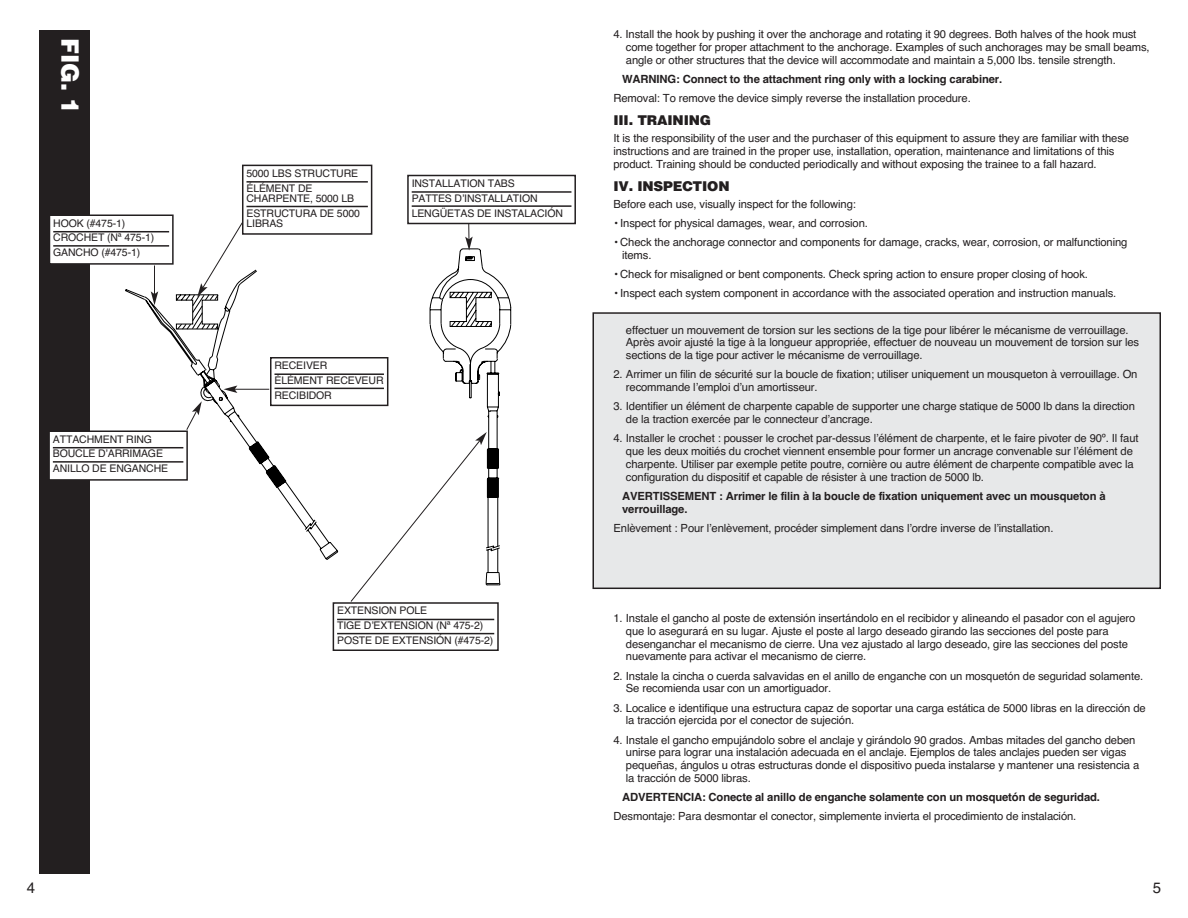
<style>
.page{position:relative;width:1188px;height:918px;background:#fff}
.page>*{position:absolute;margin:0;border:0;box-sizing:border-box;transform-origin:0 0}
.t1{font:900 24px "Helvetica";color:#fff}
.t2{font:15px "Helvetica";color:#231f20}
.t3{font:900 13.5px "Helvetica";letter-spacing:-.015em;color:#231f20}
.t4{font:11.25px/12.8px "Helvetica";letter-spacing:-.01em;color:#231f20}
.t5{font:700 11.25px/12.8px "Helvetica";letter-spacing:-.01em;color:#231f20}
.t6{font:10.5px/14.9px "Helvetica";letter-spacing:-.01em;color:#231f20}
.s1{font-weight:700}
</style>
<div class="page">
<div style="left:594px;top:314px;width:566px;height:274px;background:#e7e8e9"></div>
<div style="left:592px;top:312px;width:569px;height:277px;border:2px solid #231f20"></div>
<svg style="left:125px;top:269px;width:225px;height:291px"></svg>
<div style="left:39px;top:31px;width:51px;height:843px;background:#231f20"></div>
<hr style="left:337px;top:619px;width:157px;height:1px;background:#231f20">
<hr style="left:337px;top:633px;width:157px;height:1px;background:#231f20">
<div style="left:333px;top:602px;width:166px;height:49px;border:2px solid #231f20"></div>
<div style="left:50px;top:215px;width:123px;height:49px;background:#fff"></div>
<hr style="left:53px;top:231px;width:116px;height:1px;background:#231f20">
<hr style="left:53px;top:245px;width:116px;height:2px;background:#231f20">
<div style="left:49px;top:214px;width:125px;height:51px;border:2px solid #231f20"></div>
<div style="left:49px;top:431px;width:138px;height:49px;background:#fff"></div>
<hr style="left:53px;top:447px;width:130px;height:1px;background:#231f20">
<hr style="left:53px;top:461px;width:130px;height:2px;background:#231f20">
<div style="left:48px;top:430px;width:140px;height:51px;border:2px solid #231f20"></div>
<hr style="left:274px;top:373px;width:110px;height:2px;background:#231f20">
<hr style="left:274px;top:388px;width:110px;height:1px;background:#231f20">
<div style="left:270px;top:357px;width:118px;height:49px;border:2px solid #231f20"></div>
<hr style="left:412px;top:191px;width:159px;height:2px;background:#231f20">
<hr style="left:412px;top:205px;width:159px;height:2px;background:#231f20">
<div style="left:407px;top:175px;width:169px;height:49px;border:2px solid #231f20"></div>
<hr style="left:246px;top:181px;width:122px;height:2px;background:#231f20">
<hr style="left:246px;top:206px;width:122px;height:1px;background:#231f20">
<div style="left:242px;top:165px;width:130px;height:70px;border:2px solid #231f20"></div>
<svg style="left:151px;top:266px;width:7px;height:39px"></svg>
<hr style="left:235px;top:389px;width:34px;height:1px;background:#231f20">
<svg style="left:177px;top:222px;width:66px;height:209px"></svg>
<svg style="left:350px;top:223px;width:162px;height:380px"></svg>
<p class="t1" style="left:79px;top:38px;width:77px;rotate:90deg">FIG. 1</p>
<p class="t6" style="left:53px;top:217px;width:103px">HOOK (#475-1)<br>CROCHET (Nª 475-1)<br>GANCHO (#475-1)</p>
<p class="t6" style="left:53px;top:433px;width:117px">ATTACHMENT RING<br>BOUCLE D’ARRIMAGE<br>ANILLO DE ENGANCHE</p>
<p class="t2" style="left:27px;top:882px;width:10px">4</p>
<p class="t6" style="left:246px;top:167px;width:113px">5000 LBS STRUCTURE<br>ÉLÉMENT DE</p>
<p class="t6" style="left:246px;top:192px;width:115px">CHARPENTE, 5000 LB<br>ESTRUCTURA DE 5000</p>
<p class="t6" style="left:246px;top:217px;width:38px">LIBRAS</p>
<p class="t6" style="left:412px;top:177px;width:153px">INSTALLATION TABS<br>PATTES D’INSTALLATION<br>LENGÜETAS DE INSTALACIÓN</p>
<p class="t6" style="left:274px;top:359px;width:111px">RECEIVER<br>ÉLÉMENT RECEVEUR<br>RECIBIDOR</p>
<p class="t6" style="left:337px;top:604px;width:158px">EXTENSION POLE<br>TIGE D’EXTENSION (Nª 475-2)<br>POSTE DE EXTENSIÓN (#475-2)</p>
<p class="t4" style="left:626px;top:29px;width:525px;text-indent:-12px">4. Install the hook by pushing it over the anchorage and rotating it 90 degrees. Both halves of the hook must come together for proper attachment to the anchorage. Examples of such anchorages may be small beams, angle or other structures that the device will accommodate and maintain a 5,000 Ibs. tensile strength.</p>
<p class="t4" style="left:614px;top:70px;width:390px;line-height:19.2px;text-indent:9px"><span class="s1">WARNING: Connect to the attachment ring only with a locking carabiner.<br></span>Removal: To remove the device simply reverse the installation procedure.</p>
<p class="t3" style="left:614px;top:115px;width:99px">III. TRAINING</p>
<p class="t4" style="left:614px;top:133px;width:517px">It is the responsibility of the user and the purchaser of this equipment to assure they are familiar with these instructions and are trained in the proper use, installation, operation, maintenance and limitations of this product. Training should be conducted periodically and without exposing the trainee to a fall hazard.</p>
<p class="t3" style="left:614px;top:181px;width:118px">IV. INSPECTION</p>
<p class="t4" style="left:614px;top:199px;width:244px">Before each use, visually inspect for the following:</p>
<p class="t4" style="left:614px;top:218px;width:256px">• Inspect for physical damages, wear, and corrosion.</p>
<p class="t4" style="left:622px;top:237px;width:507px;text-indent:-9px">• Check the anchorage connector and components for damage, cracks, wear, corrosion, or malfunctioning items.</p>
<p class="t4" style="left:614px;top:269px;width:476px">• Check for misaligned or bent components. Check spring action to ensure proper closing of hook.</p>
<p class="t4" style="left:614px;top:288px;width:504px">• Inspect each system component in accordance with the associated operation and instruction manuals.</p>
<p class="t4" style="left:626px;top:324px;width:515px">effectuer un mouvement de torsion sur les sections de la tige pour libérer le mécanisme de verrouillage.<br>Après avoir ajusté la tige à la longueur appropriée, effectuer de nouveau un mouvement de torsion sur les sections de la tige pour activer le mécanisme de verrouillage.</p>
<p class="t4" style="left:626px;top:369px;width:513px;text-indent:-12px">2. Arrimer un filin de sécurité sur la boucle de fixation; utiliser uniquement un mousqueton à verrouillage. On recommande l’emploi d’un amortisseur.</p>
<p class="t4" style="left:626px;top:401px;width:511px;text-indent:-12px">3. Identifier un élément de charpente capable de supporter une charge statique de 5000 lb dans la direction de la traction exercée par le connecteur d’ancrage.</p>
<p class="t4" style="left:626px;top:433px;width:514px;text-indent:-12px">4. Installer le crochet : pousser le crochet par-dessus l’élément de charpente, et le faire pivoter de 90º. Il faut que les deux moitiés du crochet viennent ensemble pour former un ancrage convenable sur l’élément de charpente. Utiliser par exemple petite poutre, cornière ou autre élément de charpente compatible avec la configuration du dispositif et capable de résister à une traction de 5000 lb.</p>
<p class="t5" style="left:622px;top:491px;width:485px">AVERTISSEMENT : Arrimer le filin à la boucle de fixation uniquement avec un mousqueton à verrouillage.</p>
<p class="t4" style="left:614px;top:523px;width:441px">Enlèvement : Pour l’enlèvement, procéder simplement dans l’ordre inverse de l’installation.</p>
<p class="t4" style="left:626px;top:613px;width:511px;text-indent:-12px">1. Instale el gancho al poste de extensión insertándolo en el recibidor y alineando el pasador con el agujero que lo asegurará en su lugar. Ajuste el poste al largo deseado girando las secciones del poste para desenganchar el mecanismo de cierre. Una vez ajustado al largo deseado, gire las secciones del poste nuevamente para activar el mecanismo de cierre.</p>
<p class="t4" style="left:626px;top:670px;width:519px;text-indent:-12px">2. Instale la cincha o cuerda salvavidas en el anillo de enganche con un mosquetón de seguridad solamente.<br>Se recomienda usar con un amortiguador.</p>
<p class="t4" style="left:626px;top:702px;width:521px;text-indent:-12px">3. Localice e identifique una estructura capaz de soportar una carga estática de 5000 libras en la dirección de la tracción ejercida por el conector de sujeción.</p>
<p class="t4" style="left:626px;top:734px;width:515px;text-indent:-12px">4. Instale el gancho empujándolo sobre el anclaje y girándolo 90 grados. Ambas mitades del gancho deben unirse para lograr una instalación adecuada en el anclaje. Ejemplos de tales anclajes pueden ser vigas pequeñas, ángulos u otras estructuras donde el dispositivo pueda instalarse y mantener una resistencia a la tracción de 5000 libras.</p>
<p class="t4" style="left:614px;top:789px;width:488px;line-height:19.2px;text-indent:9px"><span class="s1">ADVERTENCIA: Conecte al anillo de enganche solamente con un mosquetón de seguridad.<br></span>Desmontaje: Para desmontar el conector, simplemente invierta el procedimiento de instalación.</p>
<p class="t2" style="left:1153px;top:882px;width:10px">5</p>
</div>
